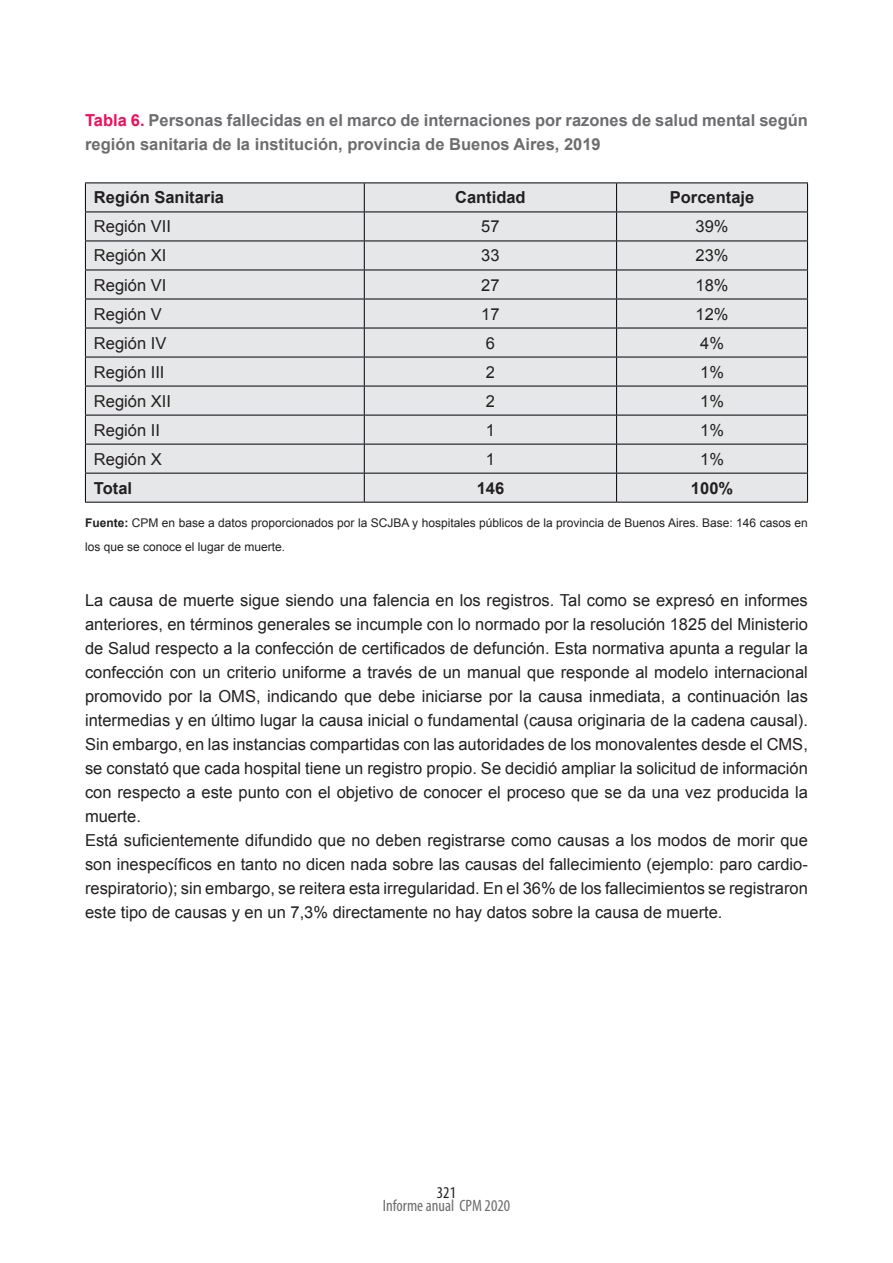
<style>
.page{position:relative;width:893px;height:1263px;background:#fff}
.page>*{position:absolute;margin:0;border:0;box-sizing:border-box;transform-origin:0 0}
.t1{font:16.5px/24px "Arial";color:#231f20}
.t2{font:700 16.5px/24px "Arial";color:#6c6d70}
.t3{font:700 16.5px "Arial";color:#231f20}
.t4{font:condensed 16.5px "Myriad Pro";color:#6c6d70}
.t5{font:condensed 16.5px "Myriad Pro";color:#231f20}
.t6{font:12px/24px "Arial";color:#231f20}
.s1{color:#ee1059}
.s2{font-weight:700}
</style>
<div class="page">
<div style="left:86px;top:184px;width:721px;height:318px;background:#e6e7e9"></div>
<hr style="left:85px;top:183px;width:279px;height:1px;background:#00000a">
<hr style="left:364px;top:183px;width:253px;height:1px;background:#00000a">
<hr style="left:617px;top:183px;width:191px;height:1px;background:#00000a">
<svg style="left:85px;top:183px;width:1px;height:319px"></svg>
<hr style="left:85px;top:212px;width:279px;height:1px;background:#00000a">
<hr style="left:364px;top:212px;width:253px;height:1px;background:#00000a">
<hr style="left:617px;top:212px;width:191px;height:1px;background:#00000a">
<hr style="left:85px;top:241px;width:279px;height:1px;background:#00000a">
<hr style="left:364px;top:241px;width:253px;height:1px;background:#00000a">
<hr style="left:617px;top:241px;width:191px;height:1px;background:#00000a">
<hr style="left:85px;top:270px;width:279px;height:1px;background:#00000a">
<hr style="left:364px;top:270px;width:253px;height:1px;background:#00000a">
<hr style="left:617px;top:270px;width:191px;height:1px;background:#00000a">
<hr style="left:85px;top:299px;width:279px;height:1px;background:#00000a">
<hr style="left:364px;top:299px;width:253px;height:1px;background:#00000a">
<hr style="left:617px;top:299px;width:191px;height:1px;background:#00000a">
<hr style="left:85px;top:328px;width:279px;height:1px;background:#00000a">
<hr style="left:364px;top:328px;width:253px;height:1px;background:#00000a">
<hr style="left:617px;top:328px;width:191px;height:1px;background:#00000a">
<hr style="left:85px;top:357px;width:279px;height:1px;background:#00000a">
<hr style="left:364px;top:357px;width:253px;height:1px;background:#00000a">
<hr style="left:617px;top:357px;width:191px;height:1px;background:#00000a">
<hr style="left:85px;top:386px;width:279px;height:1px;background:#00000a">
<hr style="left:364px;top:386px;width:253px;height:1px;background:#00000a">
<hr style="left:617px;top:386px;width:191px;height:1px;background:#00000a">
<hr style="left:85px;top:415px;width:279px;height:1px;background:#00000a">
<hr style="left:364px;top:415px;width:253px;height:1px;background:#00000a">
<hr style="left:617px;top:415px;width:191px;height:1px;background:#00000a">
<hr style="left:85px;top:444px;width:279px;height:1px;background:#00000a">
<hr style="left:364px;top:444px;width:253px;height:1px;background:#00000a">
<hr style="left:617px;top:444px;width:191px;height:1px;background:#00000a">
<hr style="left:85px;top:473px;width:279px;height:1px;background:#00000a">
<hr style="left:364px;top:473px;width:253px;height:1px;background:#00000a">
<hr style="left:617px;top:473px;width:191px;height:1px;background:#00000a">
<hr style="left:85px;top:502px;width:279px;height:1px;background:#00000a">
<hr style="left:364px;top:502px;width:253px;height:1px;background:#00000a">
<hr style="left:617px;top:502px;width:191px;height:1px;background:#00000a">
<svg style="left:364px;top:183px;width:1px;height:319px"></svg>
<svg style="left:616px;top:183px;width:1px;height:319px"></svg>
<svg style="left:807px;top:183px;width:1px;height:319px"></svg>
<p class="t2" style="left:85px;top:109px;width:724px"><span class="s1">Tabla 6.</span> Personas fallecidas en el marco de internaciones por razones de salud mental según región sanitaria de la institución, provincia de Buenos Aires, 2019</p>
<p class="t3" style="left:94px;top:187px;width:132px">Región Sanitaria</p>
<p class="t3" style="left:455px;top:187px;width:72px">Cantidad</p>
<p class="t3" style="left:670px;top:187px;width:86px">Porcentaje</p>
<p class="t1" style="left:94px;top:215px;width:79px">Región VII</p>
<p class="t1" style="left:481px;top:215px;width:20px">57</p>
<p class="t1" style="left:696px;top:215px;width:35px">39%</p>
<p class="t1" style="left:94px;top:244px;width:74px">Región XI</p>
<p class="t1" style="left:481px;top:244px;width:20px">33</p>
<p class="t1" style="left:696px;top:244px;width:35px">23%</p>
<p class="t1" style="left:94px;top:273px;width:74px">Región VI</p>
<p class="t1" style="left:481px;top:273px;width:20px">27</p>
<p class="t1" style="left:696px;top:273px;width:35px">18%</p>
<p class="t1" style="left:94px;top:302px;width:69px">Región V</p>
<p class="t1" style="left:481px;top:302px;width:20px">17</p>
<p class="t1" style="left:696px;top:302px;width:35px">12%</p>
<p class="t1" style="left:94px;top:331px;width:74px">Región IV</p>
<p class="t1" style="left:486px;top:331px;width:11px">6</p>
<p class="t1" style="left:700px;top:331px;width:25px">4%</p>
<p class="t1" style="left:94px;top:360px;width:72px">Región III</p>
<p class="t1" style="left:486px;top:360px;width:11px">2</p>
<p class="t1" style="left:700px;top:360px;width:25px">1%</p>
<p class="t1" style="left:94px;top:389px;width:79px">Región XII</p>
<p class="t1" style="left:486px;top:389px;width:11px">2</p>
<p class="t1" style="left:700px;top:389px;width:25px">1%</p>
<p class="t1" style="left:94px;top:418px;width:68px">Región II</p>
<p class="t1" style="left:486px;top:418px;width:11px">1</p>
<p class="t1" style="left:700px;top:418px;width:25px">1%</p>
<p class="t1" style="left:94px;top:447px;width:69px">Región X</p>
<p class="t1" style="left:486px;top:447px;width:11px">1</p>
<p class="t1" style="left:700px;top:447px;width:25px">1%</p>
<p class="t3" style="left:94px;top:477px;width:40px">Total</p>
<p class="t3" style="left:477px;top:477px;width:29px">146</p>
<p class="t3" style="left:691px;top:477px;width:44px">100%</p>
<p class="t6" style="left:85px;top:510px;width:724px"><span class="s2">Fuente:</span> CPM en base a datos proporcionados por la SCJBA y hospitales públicos de la provincia de Buenos Aires. Base: 146 casos en los que se conoce el lugar de muerte.</p>
<p class="t1" style="left:85px;top:588px;width:724px">La causa de muerte sigue siendo una falencia en los registros. Tal como se expresó en informes anteriores, en términos generales se incumple con lo normado por la resolución 1825 del Ministerio de Salud respecto a la confección de certificados de defunción. Esta normativa apunta a regular la confección con un criterio uniforme a través de un manual que responde al modelo internacional promovido por la OMS, indicando que debe iniciarse por la causa inmediata, a continuación las intermedias y en último lugar la causa inicial o fundamental (causa originaria de la cadena causal).<br>Sin embargo, en las instancias compartidas con las autoridades de los monovalentes desde el CMS, se constató que cada hospital tiene un registro propio. Se decidió ampliar la solicitud de información con respecto a este punto con el objetivo de conocer el proceso que se da una vez producida la muerte.<br>Está suficientemente difundido que no deben registrarse como causas a los modos de morir que son inespecíficos en tanto no dicen nada sobre las causas del fallecimiento (ejemplo: paro cardio&shy;respiratorio); sin embargo, se reitera esta irregularidad. En el 36% de los fallecimientos se registraron este tipo de causas y en un 7,3% directamente no hay datos sobre la causa de muerte.</p>
<p class="t5" style="left:437px;top:1182px;width:21px">321</p>
<p class="t4" style="left:383px;top:1196px;width:129px">Informe anual CPM 2020</p>
</div>
